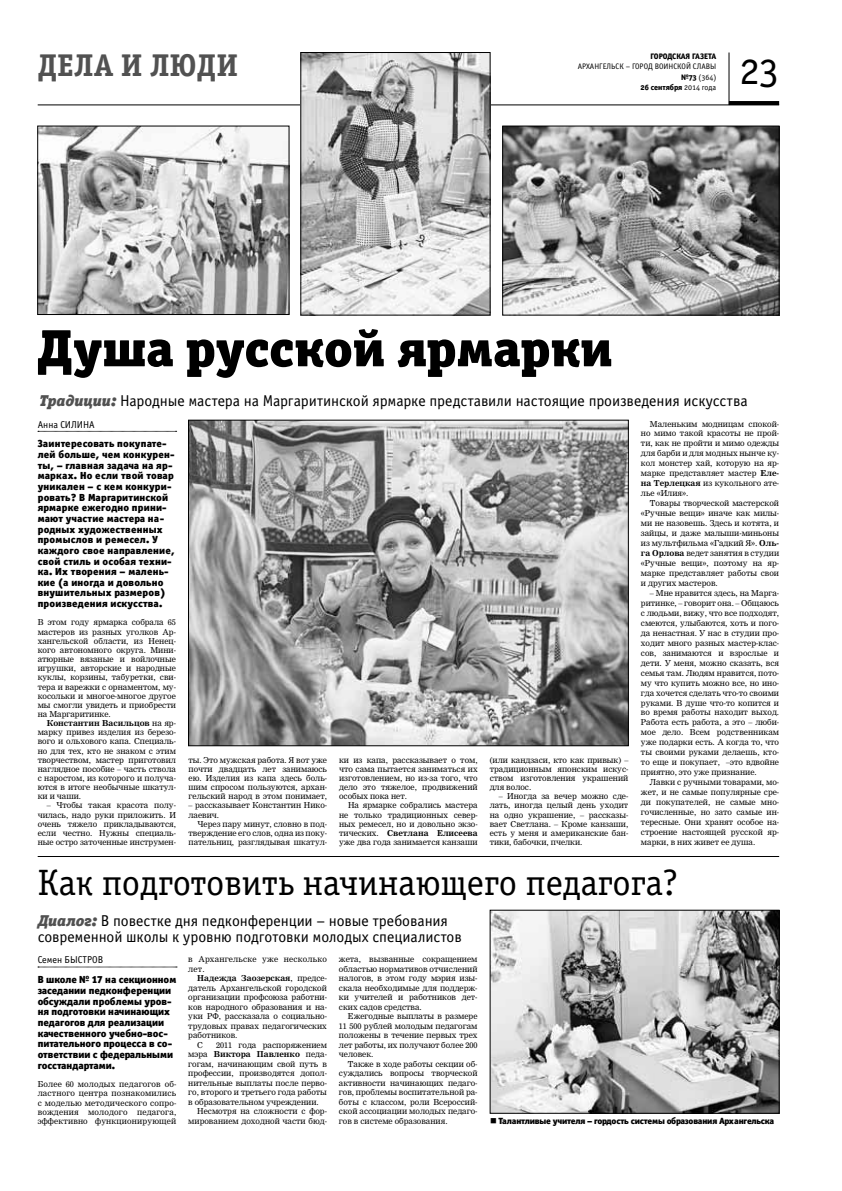
<style>
.page{position:relative;width:842px;height:1191px;background:#fff}
.page>*{position:absolute;margin:0;border:0;box-sizing:border-box;transform-origin:0 0}
.t1{font:52.5px "Officina Serif Black OSC";color:#000}
.t2{font:42px "Officina Serif Book OSC";color:#000}
.t3{font:36.8px "Officina Serif Book OSC";color:#000}
.t4{font:31.5px "Officina Serif Bold OSC";color:#515151}
.t5{font:15.8px/15.8px "Officina Sans Book OSC";letter-spacing:-.005em;color:#000}
.t6{font:10.3px/10.6px "Officina Sans Black C";letter-spacing:.005em;color:#000}
.t7{font:10px "Officina Sans Book OSC";color:#000}
.t8{font:9px "Officina Sans Black OSC";letter-spacing:-.02em;color:#000}
.t9{font:8px/10px "Nimrod Cyr";color:#000;text-align:justify}
.t10{font:8px/10.5px "Officina Sans Book OSC";letter-spacing:.01em;color:#000;text-align:right}
.t11{font:8px "Officina Sans Extra Bold OSC";color:#000}
.t12{font:8px/9.5px "Nimrod Cyr";letter-spacing:.02em;color:#000}
.t13{font:700 8px "Nimrod Cyr";color:#000}
.s1{font-family:"Officina Sans Extra Bold OSC"}
.s2{font-family:"Officina Sans Book OSC"}
.s3{font-family:"Officina Serif Black OSC";font-style:italic;color:#515151}
.s4{font-weight:700}
.s5{font-weight:400}
</style>
<div class="page">
<hr style="left:729px;top:52px;width:1px;height:53px;background:#000">
<hr style="left:38px;top:105px;width:741px;height:1px;background:#000">
<hr style="left:729px;top:101px;width:50px;height:4px;background:#000">
<img style="left:190px;top:422px;width:436px;height:322px">
<div style="left:188px;top:420px;width:440px;height:326px;border:1px solid #000"></div>
<img style="left:40px;top:128px;width:247px;height:185px">
<div style="left:38px;top:126px;width:251px;height:189px;border:1px solid #000"></div>
<img style="left:303px;top:54px;width:185px;height:259px">
<svg style="left:38px;top:431px;width:139px;height:1px"></svg>
<img style="left:504px;top:128px;width:273px;height:185px">
<div style="left:502px;top:126px;width:277px;height:189px;border:1px solid #000"></div>
<svg style="left:38px;top:966px;width:139px;height:1px"></svg>
<hr style="left:38px;top:856px;width:741px;height:1px;background:#000">
<img style="left:492px;top:912px;width:285px;height:199px">
<div style="left:490px;top:910px;width:289px;height:203px;border:1px solid #000"></div>
<h3 class="t4" style="left:38px;top:47px;width:202px">дела и люди</h3>
<p class="t11" style="left:650px;top:51px;width:67px">Городская газета</p>
<p class="t10" style="left:578px;top:61px;width:140px">Архангельск – город воинской славы <span class="s1">№73</span> (364)</p>
<p class="t11" style="left:640px;top:83px;width:77px">26 сентября <span class="s2">2014 года</span></p>
<h2 class="t2" style="left:739px;top:47px;width:41px">23</h2>
<h1 class="t1" style="left:38px;top:315px;width:576px">Душа русской ярмарки</h1>
<h3 class="t5" style="left:39px;top:393px;width:710px"><span class="s3">Традиции:</span> Народные мастера на Маргаритинской ярмарке представили настоящие произведения искусства</h3>
<p class="t9" style="left:641px;top:418px;width:140px;text-indent:9px">Маленьким модницам спокой&shy;но мимо такой красоты не прой&shy;ти, как не пройти и мимо одежды для барби и для модных нынче ку&shy;кол монстер хай, которую на яр&shy;марке представляет мастер <span class="s4">Еле&shy;на Терлецкая</span> из кукольного ате&shy;лье «Илия».</p>
<p class="t9" style="left:641px;top:498px;width:140px;text-indent:9px">Товары творческой мастерской «Ручные вещи» иначе как милы&shy;ми не назовешь. Здесь и котята, и зайцы, и даже малыши-миньоны из мультфильма «Гадкий Я». <span class="s4">Оль&shy;га Орлова</span> ведет занятия в студии «Ручные вещи», поэтому на яр&shy;марке представляет работы свои и других мастеров.</p>
<p class="t9" style="left:641px;top:588px;width:140px;text-indent:9px">– Мне нравится здесь, на Марга&shy;ритинке, – говорит она. – Общаюсь с людьми, вижу, что все подходят, смеются, улыбаются, хоть и пого&shy;да ненастная. У нас в студии про&shy;ходит много разных мастер-клас&shy;сов, занимаются и взрослые и дети. У меня, можно сказать, вся семья там. Людям нравится, пото&shy;му что купить можно все, но ино&shy;гда хочется сделать что-то своими руками. В душе что-то копится и во время работы находит выход.<br>Работа есть работа, а это – люби&shy;мое дело. Всем родственникам уже подарки есть. А когда то, что ты своими руками делаешь, кто&shy;то еще и покупает, –это вдвойне приятно, это уже признание.</p>
<p class="t9" style="left:641px;top:777px;width:140px;text-indent:9px">Лавки с ручными товарами, мо&shy;жет, и не самые популярные сре&shy;ди покупателей, не самые мно&shy;гочисленные, но зато самые ин&shy;тересные. Они хранят особое на&shy;строение настоящей русской яр&shy;марки, в них живет ее душа.</p>
<p class="t7" style="left:38px;top:419px;width:27px">Анна СИЛИН</p>
<p class="t7" style="left:89px;top:419px;width:7px">А</p>
<p class="t6" style="left:38px;top:438px;width:138px">Заинтересовать покупате&shy;лей больше, чем конкурен&shy;ты, – главная задача на яр&shy;марках. Но если твой товар уникален – с кем конкури&shy;ровать? В Маргаритинской ярмарке ежегодно прини&shy;мают участие мастера на&shy;родных художественных промыслов и ремесел. У каждого свое направление, свой стиль и особая техни&shy;ка. Их творения – малень&shy;кие (а иногда и довольно внушительных размеров) произведения искусства.</p>
<p class="t9" style="left:38px;top:618px;width:140px;line-height:9.1px">В этом году ярмарка собрала 65 мастеров из разных уголков Ар&shy;хангельской области, из Ненец&shy;кого автономного округа. Мини&shy;атюрные вязаные и войлочные игрушки, авторские и народные куклы, корзины, табуретки, сви&shy;тера и варежки с орнаментом, му&shy;косольки и многое-многое другое мы смогли увидеть и приобрести на Маргаритинке.</p>
<p class="t9" style="left:38px;top:718px;width:140px;line-height:9.1px;text-indent:9px"><span class="s4">Константин Васильцов</span> на яр&shy;марку привез изделия из березо&shy;вого и ольхового капа. Специаль&shy;но для тех, кто не знаком с этим творчеством, мастер приготовил наглядное пособие – часть ствола с наростом, из которого и получа&shy;ются в итоге необычные шкатул&shy;ки и чаши.</p>
<p class="t9" style="left:38px;top:801px;width:140px;line-height:9.1px;text-indent:9px">– Чтобы такая красота полу&shy;чилась, надо руки приложить. И очень тяжело прикладываются, если честно. Нужны специаль&shy;ные остро заточенные инструмен-</p>
<p class="t9" style="left:188px;top:755px;width:140px;line-height:9.2px">ты. Это мужская работа. Я вот уже почти двадцать лет занимаюсь ею. Изделия из капа здесь боль&shy;шим спросом пользуются, архан&shy;гельский народ в этом понимает,</p>
<p class="t9" style="left:188px;top:801px;width:140px;line-height:9.2px">– рассказывает Константин Нико&shy;лаевич.</p>
<p class="t9" style="left:188px;top:819px;width:140px;line-height:9.2px;text-indent:9px">Через пару минут, словно в под&shy;тверждение его слов, одна из поку&shy;пательниц, разглядывая шкатул-</p>
<p class="t9" style="left:490px;top:755px;width:140px;line-height:9.2px">(или кандзаси, кто как привык) – традиционным японским искус&shy;ством изготовления украшений для волос.</p>
<p class="t9" style="left:490px;top:791px;width:140px;line-height:9.2px;text-indent:9px">– Иногда за вечер можно сде&shy;лать, иногда целый день уходит на одно украшение, – рассказы&shy;вает Светлана. – Кроме канзаши, есть у меня и американские бан&shy;тики, бабочки, пчелки.</p>
<p class="t9" style="left:339px;top:755px;width:140px;line-height:9.2px">ки из капа, рассказывает о том, что сама пытается заниматься их изготовлением, но из-за того, что дело это тяжелое, продвижений особых пока нет.</p>
<p class="t9" style="left:339px;top:801px;width:140px;line-height:9.2px;text-indent:9px">На ярмарке собрались мастера не только традиционных север&shy;ных ремесел, но и довольно экзо&shy;тических. <span class="s4">Светлана Елисеева </span>уже два года занимается канзаши</p>
<h3 class="t3" style="left:38px;top:862px;width:642px">Как подготовить начинающего педагога?</h3>
<h3 class="t5" style="left:38px;top:913px;width:426px"><span class="s3">Диалог:</span> В повестке дня педконференции – новые требования современной школы к уровню подготовки молодых специалистов</h3>
<p class="t7" style="left:38px;top:954px;width:56px">Семен БЫСТРОВ</p>
<p class="t6" style="left:38px;top:974px;width:140px">В школе № 17 на секционном заседании педконференции обсуждали проблемы уров&shy;ня подготовки начинающих педагогов для реализации качественного учебно-вос&shy;питательного процесса в со&shy;ответствии с федеральными госстандартами.</p>
<p class="t9" style="left:38px;top:1079px;width:140px;line-height:9.2px">Более 60 молодых педагогов об&shy;ластного центра познакомились с моделью методического сопро&shy;вождения молодого педагога, эффективно функционирующей</p>
<p class="t12" style="left:188px;top:954px;width:140px">в Архангельске уже несколько лет.</p>
<p class="t13" style="left:197px;top:973px;width:131px">Надежда Заозерская<span class="s5">, предсе-</span></p>
<p class="t9" style="left:188px;top:982px;width:140px">датель Архангельской городской</p>
<p class="t9" style="left:188px;top:992px;width:140px">организации профсоюза работни-</p>
<p class="t9" style="left:188px;top:1001px;width:140px">ков народного образования и на-</p>
<p class="t9" style="left:188px;top:1011px;width:140px">уки РФ, рассказала о социально-</p>
<p class="t9" style="left:188px;top:1020px;width:140px">трудовых правах педагогических</p>
<p class="t9" style="left:188px;top:1030px;width:51px">работников.</p>
<p class="t9" style="left:197px;top:1039px;width:7px">С</p>
<p class="t9" style="left:188px;top:1040px;width:140px;line-height:9.5px;text-indent:28px">2011 года распоряжением мэра <span class="s4">Виктора Павленко</span> педа&shy;гогам, начинающим свой путь в профессии, производятся допол&shy;нительные выплаты после перво&shy;го, второго и третьего года работы в образовательном учреждении.</p>
<p class="t9" style="left:188px;top:1106px;width:140px;line-height:9.5px;text-align:right">Несмотря на сложности с фор&shy;мированием доходной части бюд-</p>
<p class="t9" style="left:339px;top:954px;width:140px;line-height:9.5px">жета, вызванные сокращением областью нормативов отчислений налогов, в этом году мэрия изы&shy;скала необходимые для поддерж&shy;ки учителей и работников дет&shy;ских садов средства.</p>
<p class="t9" style="left:339px;top:1011px;width:140px;line-height:9.5px;text-indent:9px">Ежегодные выплаты в размере 11 500 рублей молодым педагогам положены в течение первых трех лет работы, их получают более 200 человек.</p>
<p class="t9" style="left:339px;top:1059px;width:140px;line-height:9.5px;text-indent:9px">Также в ходе работы секции об&shy;суждались вопросы творческой активности начинающих педаго&shy;гов, проблемы воспитательной ра&shy;боты с классом, роли Всероссий&shy;ской ассоциации молодых педаго&shy;гов в системе образования.</p>
<p class="t8" style="left:498px;top:1115px;width:277px">Талантливые учителя – гордость системы образования Архангельска</p>
</div>
